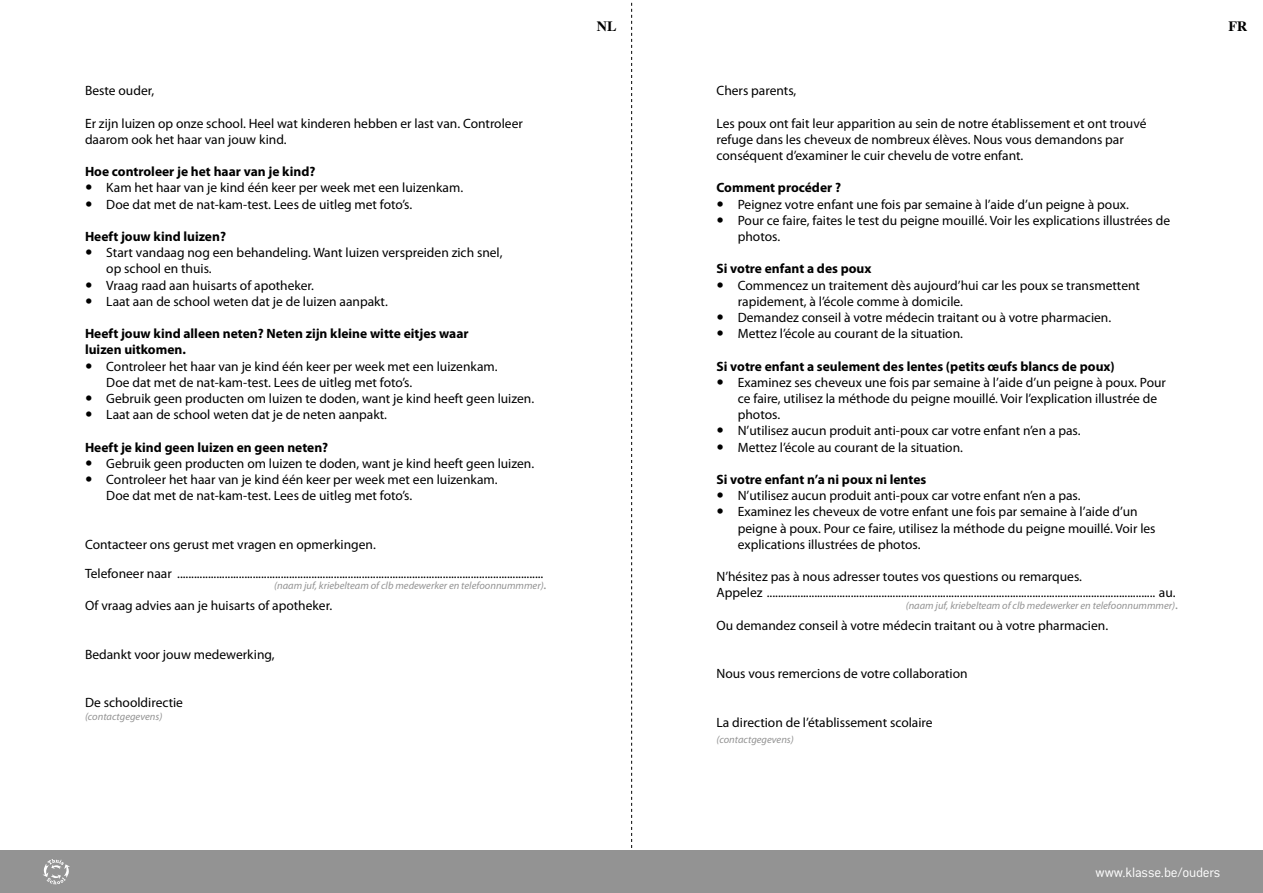
<style>
.page{position:relative;width:1263px;height:893px;background:#fff}
.page>*{position:absolute;margin:0;border:0;box-sizing:border-box;transform-origin:0 0}
.t1{font:300 15px "Conduit ITC";letter-spacing:-.015em;color:#fff}
.t2{font:700 14.25px "Times";color:#000}
.t3{font:13.5px/16.2px "Myriad Pro";color:#000}
.t4{font:700 13.5px/16.2px "Myriad Pro";color:#000}
.t5{font:italic 10.5px "Myriad Pro";color:#939393}
.s1{font-style:normal;font-size:13.5px}
</style>
<div class="page">
<svg style="left:631px;top:2px;width:1px;height:846px"></svg>
<div style="left:0;top:850px;width:1263px;height:43px;background:#939393"></div>
<svg style="left:43px;top:859px;width:27px;height:25px"></svg>
<p class="t3" style="left:85px;top:82px;width:71px">Beste ouder,</p>
<p class="t3" style="left:85px;top:115px;width:439px">Er zijn luizen op onze school. Heel wat kinderen hebben er last van. Controleer daarom ook het haar van jouw kind.</p>
<p class="t4" style="left:85px;top:163px;width:232px">Hoe controleer je het haar van je kind?</p>
<p class="t3" style="left:106px;top:180px;width:358px">Kam het haar van je kind één keer per week met een luizenkam.<br>Doe dat met de nat-kam-test. Lees de uitleg met foto’s.</p>
<p class="t4" style="left:85px;top:228px;width:142px">Heeft jouw kind luizen?</p>
<p class="t3" style="left:106px;top:244px;width:398px">Start vandaag nog een behandeling. Want luizen verspreiden zich snel, op school en thuis.<br>Vraag raad aan huisarts of apotheker.<br>Laat aan de school weten dat je de luizen aanpakt.</p>
<p class="t4" style="left:85px;top:325px;width:385px">Heeft jouw kind alleen neten? Neten zijn kleine witte eitjes waar luizen uitkomen.</p>
<p class="t3" style="left:106px;top:358px;width:429px">Controleer het haar van je kind één keer per week met een luizenkam.<br>Doe dat met de nat-kam-test. Lees de uitleg met foto’s.<br>Gebruik geen producten om luizen te doden, want je kind heeft geen luizen.<br>Laat aan de school weten dat je de neten aanpakt.</p>
<p class="t4" style="left:85px;top:438px;width:245px">Heeft je kind geen luizen en geen neten?</p>
<p class="t3" style="left:106px;top:455px;width:429px">Gebruik geen producten om luizen te doden, want je kind heeft geen luizen.<br>Controleer het haar van je kind één keer per week met een luizenkam.<br>Doe dat met de nat-kam-test. Lees de uitleg met foto’s.</p>
<p class="t3" style="left:85px;top:530px;width:460px;line-height:29px">Contacteer ons gerust met vragen en opmerkingen.<br>Telefoneer naar ...................................................................................................................................</p>
<p class="t5" style="left:274px;top:579px;width:274px">(naam juf, kriebelteam of clb medewerker en telefoonnummmer)<span class="s1">.</span></p>
<p class="t3" style="left:85px;top:597px;width:249px">Of vraag advies aan je huisarts of apotheker.</p>
<p class="t3" style="left:85px;top:646px;width:191px">Bedankt voor jouw medewerking,</p>
<p class="t3" style="left:85px;top:694px;width:99px">De schooldirectie</p>
<p class="t5" style="left:85px;top:710px;width:79px">(contactgegevens)</p>
<p class="t2" style="left:597px;top:13px;width:21px">NL</p>
<p class="t3" style="left:716px;top:82px;width:81px">Chers parents,</p>
<p class="t3" style="left:716px;top:115px;width:431px">Les poux ont fait leur apparition au sein de notre établissement et ont trouvé refuge dans les cheveux de nombreux élèves. Nous vous demandons par conséquent d’examiner le cuir chevelu de votre enfant.</p>
<p class="t4" style="left:716px;top:179px;width:126px">Comment procéder ?</p>
<p class="t3" style="left:738px;top:196px;width:434px">Peignez votre enfant une fois par semaine à l’aide d’un peigne à poux.<br>Pour ce faire, faites le test du peigne mouillé. Voir les explications illustrées de photos.</p>
<p class="t4" style="left:716px;top:260px;width:156px">Si votre enfant a des poux</p>
<p class="t3" style="left:738px;top:277px;width:404px">Commencez un traitement dès aujourd’hui car les poux se transmettent rapidement, à l’école comme à domicile.<br>Demandez conseil à votre médecin traitant ou à votre pharmacien.<br>Mettez l’école au courant de la situation.</p>
<p class="t4" style="left:716px;top:357px;width:400px">Si votre enfant a seulement des lentes (petits œufs blancs de poux)</p>
<p class="t3" style="left:738px;top:374px;width:430px">Examinez ses cheveux une fois par semaine à l’aide d’un peigne à poux. Pour ce faire, utilisez la méthode du peigne mouillé. Voir l’explication illustrée de photos.<br>N’utilisez aucun produit anti-poux car votre enfant n’en a pas.<br>Mettez l’école au courant de la situation.</p>
<p class="t4" style="left:716px;top:471px;width:211px">Si votre enfant n’a ni poux ni lentes</p>
<p class="t3" style="left:738px;top:487px;width:419px">N’utilisez aucun produit anti-poux car votre enfant n’en a pas.<br>Examinez les cheveux de votre enfant une fois par semaine à l’aide d’un peigne à poux. Pour ce faire, utilisez la méthode du peigne mouillé. Voir les explications illustrées de photos.</p>
<p class="t3" style="left:716px;top:568px;width:460px">N’hésitez pas à nous adresser toutes vos questions ou remarques.<br>Appelez ........................................................................................................................................... au.</p>
<p class="t5" style="left:906px;top:599px;width:274px">(naam juf, kriebelteam of clb medewerker en telefoonnummmer)<span class="s1">.</span></p>
<p class="t3" style="left:716px;top:617px;width:393px">Ou demandez conseil à votre médecin traitant ou à votre pharmacien.</p>
<p class="t3" style="left:716px;top:666px;width:253px">Nous vous remercions de votre collaboration</p>
<p class="t3" style="left:716px;top:714px;width:218px">La direction de l’établissement scolaire</p>
<p class="t5" style="left:716px;top:733px;width:79px">(contactgegevens)</p>
<p class="t2" style="left:1228px;top:13px;width:20px">FR</p>
<p class="t1" style="left:1095px;top:865px;width:126px">www.klasse.be/ouders</p>
</div>
